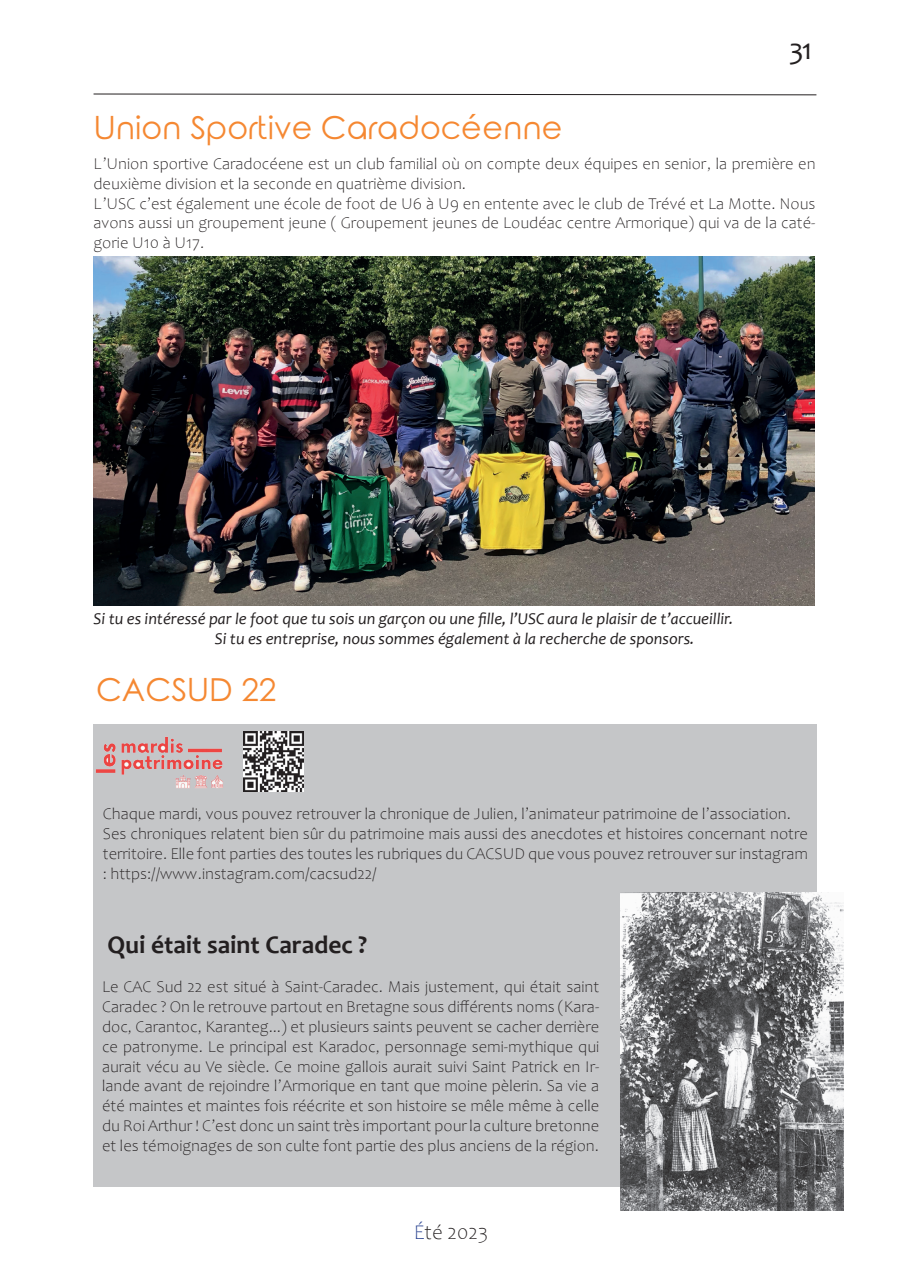
<style>
.page{position:relative;width:910px;height:1280px;background:#fff}
.page>*{position:absolute;margin:0;border:0;box-sizing:border-box;transform-origin:0 0}
.t1{font:31.5px "Rounded Elegance";color:#f58832}
.t2{font:30px "Candara";color:#231f20}
.t3{font:700 25.5px "Candara";color:#231f20}
.t4{font:300 21px "Candara";color:#231f20}
.t5{font:300 16.5px/19.8px "Candara";color:#231f20}
.t6{font:italic 16.5px/19.8px "Candara";color:#231f20}
.s1{color:#253f8e}
</style>
<div class="page">
<svg style="left:93px;top:93px;width:724px;height:3px"></svg>
<img style="left:94px;top:256px;width:720px;height:349px">
<div style="left:94px;top:724px;width:723px;height:462px;background:#c5c6c8"></div>
<img style="left:95px;top:736px;width:128px;height:53px">
<img style="left:620px;top:892px;width:224px;height:318px">
<img style="left:243px;top:731px;width:61px;height:61px">
<h1 class="t1" style="left:94px;top:110px;width:470px">Union Sportive Caradocéenne</h1>
<h2 class="t2" style="left:789px;top:30px;width:25px">31</h2>
<p class="t5" style="left:94px;top:154px;width:723px">L’Union sportive Caradocéene est un club familial où on compte deux équipes en senior, la première en deuxième division et la seconde en quatrième division.<br>L’USC c’est également une école de foot de U6 à U9 en entente avec le club de Trévé et La Motte. Nous avons aussi un groupement jeune ( Groupement jeunes de Loudéac centre Armorique) qui va de la caté&shy;gorie U10 à U17.</p>
<p class="t6" style="left:215px;top:609px;width:520px;text-indent:-121px">Si tu es intéressé par le foot que tu sois un garçon ou une fille, l’USC aura le plaisir de t’accueillir.<br>Si tu es entreprise, nous sommes également à la recherche de sponsors.</p>
<h1 class="t1" style="left:96px;top:672px;width:182px">CACSUD 22</h1>
<p class="t5" style="left:103px;top:804px;width:707px">Chaque mardi, vous pouvez retrouver la chronique de Julien, l’animateur patrimoine de l’association.<br>Ses chroniques relatent bien sûr du patrimoine mais aussi des anecdotes et histoires concernant notre territoire. Elle font parties des toutes les rubriques du CACSUD que vous pouvez retrouver sur instagram : https://www.instagram.com/cacsud22/</p>
<h3 class="t3" style="left:108px;top:928px;width:261px">Qui était saint Caradec ?</h3>
<p class="t5" style="left:102px;top:977px;width:499px;text-align:justify">Le CAC Sud 22 est situé à Saint-Caradec. Mais justement, qui était saint Caradec ? On le retrouve partout en Bretagne sous différents noms (Kara&shy;doc, Carantoc, Karanteg...) et plusieurs saints peuvent se cacher derrière ce patronyme. Le principal est Karadoc, personnage semi-mythique qui aurait vécu au Ve siècle. Ce moine gallois aurait suivi Saint Patrick en Ir&shy;lande avant de rejoindre l’Armorique en tant que moine pèlerin. Sa vie a été maintes et maintes fois réécrite et son histoire se mêle même à celle du Roi Arthur ! C’est donc un saint très important pour la culture bretonne et les témoignages de son culte font partie des plus anciens de la région.</p>
<p class="t4" style="left:414px;top:1220px;width:76px"><span class="s1">É</span>té 2023</p>
</div>
